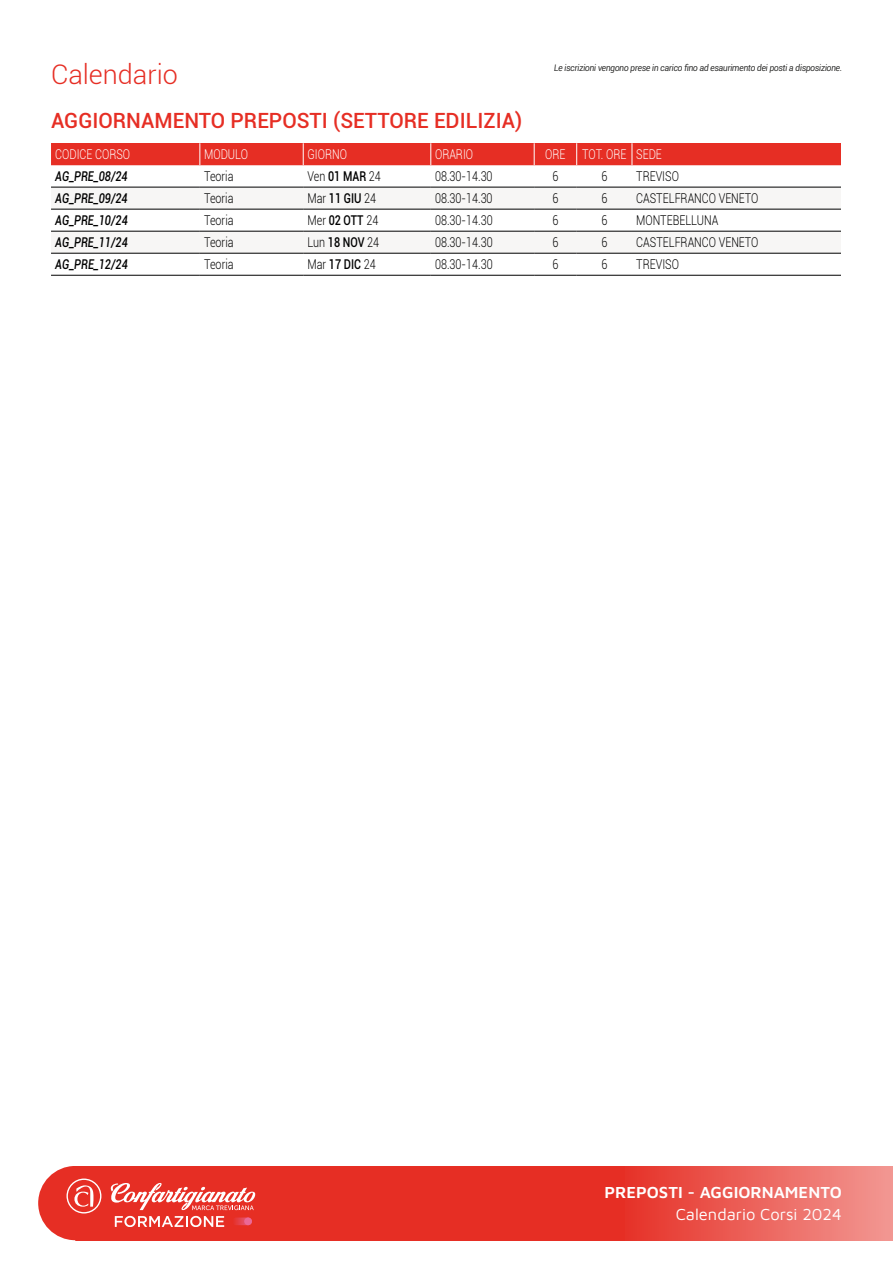
<style>
.page{position:relative;width:893px;height:1263px;background:#fff}
.page>*{position:absolute;margin:0;border:0;box-sizing:border-box;transform-origin:0 0}
.t1{font:300 27px "Roboto";color:#e62e24}
.t2{font:500 21px "Roboto";color:#e62e24}
.t3{font:600 16.5px "Maven Pro";color:#fff}
.t4{font:16.5px "Maven Pro";color:#fff}
.t5{font:300 13.5px "Roboto";color:#000;scale:.8 1}
.t6{font:italic 500 13.5px "Roboto";color:#000;scale:.8 1}
.t7{font:300 13.5px "Roboto";color:#fff;scale:.8 1}
.t8{font:italic 300 9px "Roboto";color:#3c3c3b;scale:.9 1}
.s1{font-weight:500}
</style>
<div class="page">
<svg style="left:51px;top:208px;width:790px;height:45px;fill:#f7f6f5"></svg>
<div style="left:51px;top:143px;width:790px;height:22px;background:#e62e24"></div>
<hr style="left:51px;top:187px;width:149px;height:1px;background:#000">
<hr style="left:200px;top:187px;width:103px;height:1px;background:#000">
<hr style="left:303px;top:187px;width:128px;height:1px;background:#000">
<hr style="left:431px;top:187px;width:103px;height:1px;background:#000">
<hr style="left:534px;top:187px;width:43px;height:1px;background:#000">
<hr style="left:577px;top:187px;width:55px;height:1px;background:#000">
<hr style="left:632px;top:187px;width:213px;height:1px;background:#000">
<hr style="left:51px;top:209px;width:149px;height:1px;background:#000">
<hr style="left:200px;top:209px;width:103px;height:1px;background:#000">
<hr style="left:303px;top:209px;width:128px;height:1px;background:#000">
<hr style="left:431px;top:209px;width:103px;height:1px;background:#000">
<hr style="left:534px;top:209px;width:43px;height:1px;background:#000">
<hr style="left:577px;top:209px;width:55px;height:1px;background:#000">
<hr style="left:632px;top:209px;width:213px;height:1px;background:#000">
<hr style="left:51px;top:231px;width:149px;height:1px;background:#000">
<hr style="left:200px;top:231px;width:103px;height:1px;background:#000">
<hr style="left:303px;top:231px;width:128px;height:1px;background:#000">
<hr style="left:431px;top:231px;width:103px;height:1px;background:#000">
<hr style="left:534px;top:231px;width:43px;height:1px;background:#000">
<hr style="left:577px;top:231px;width:55px;height:1px;background:#000">
<hr style="left:632px;top:231px;width:213px;height:1px;background:#000">
<hr style="left:51px;top:253px;width:149px;height:1px;background:#000">
<hr style="left:200px;top:253px;width:103px;height:1px;background:#000">
<hr style="left:303px;top:253px;width:128px;height:1px;background:#000">
<hr style="left:431px;top:253px;width:103px;height:1px;background:#000">
<hr style="left:534px;top:253px;width:43px;height:1px;background:#000">
<hr style="left:577px;top:253px;width:55px;height:1px;background:#000">
<hr style="left:632px;top:253px;width:213px;height:1px;background:#000">
<hr style="left:51px;top:275px;width:149px;height:1px;background:#000">
<hr style="left:200px;top:275px;width:103px;height:1px;background:#000">
<hr style="left:303px;top:275px;width:128px;height:1px;background:#000">
<hr style="left:431px;top:275px;width:103px;height:1px;background:#000">
<hr style="left:534px;top:275px;width:43px;height:1px;background:#000">
<hr style="left:577px;top:275px;width:55px;height:1px;background:#000">
<hr style="left:632px;top:275px;width:213px;height:1px;background:#000">
<div style="left:0;top:1166px;width:893px;height:74px;background:#e62e24"></div>
<svg style="left:625px;top:1166px;width:268px;height:75px;background:#ec645d"></svg>
<svg style="left:115px;top:1216px;width:109px;height:11px"></svg>
<svg style="left:0;top:1166px;width:101px;height:75px"></svg>
<svg style="left:110px;top:1183px;width:145px;height:27px"></svg>
<svg style="left:232px;top:1217px;width:20px;height:8px"></svg>
<div style="left:244px;top:1217px;width:8px;height:8px;background:#eb6897;border-radius:50%"></div>
<h1 class="t1" style="left:51px;top:56px;width:128px">Calendario</h1>
<h2 class="t2" style="left:51px;top:105px;width:473px">AGGIORNAMENTO PREPOSTI (SETTORE EDILIZIA)</h2>
<p class="t8" style="left:554px;top:61px;width:321px">Le iscrizioni vengono prese in carico fino ad esaurimento dei posti a disposizione.</p>
<p class="t7" style="left:55px;top:145px;width:95px">CODICE CORSO</p>
<p class="t7" style="left:204px;top:145px;width:56px">MODULO</p>
<p class="t7" style="left:307px;top:145px;width:51px">GIORNO</p>
<p class="t7" style="left:435px;top:145px;width:49px">ORARIO</p>
<p class="t7" style="left:545px;top:145px;width:147px">ORE TOT. ORE SEDE</p>
<p class="t6" style="left:55px;top:167px;width:92px">AG_PRE_08/24</p>
<p class="t5" style="left:204px;top:167px;width:38px">Teoria</p>
<p class="t5" style="left:307px;top:167px;width:93px">Ven <span class="s1">01 MAR</span> 24</p>
<p class="t5" style="left:435px;top:167px;width:73px">08.30-14.30</p>
<p class="t5" style="left:552px;top:167px;width:9px">6</p>
<p class="t5" style="left:601px;top:167px;width:9px">6</p>
<p class="t5" style="left:636px;top:167px;width:55px">TREVISO</p>
<p class="t6" style="left:55px;top:189px;width:92px">AG_PRE_09/24</p>
<p class="t5" style="left:204px;top:189px;width:38px">Teoria</p>
<p class="t5" style="left:307px;top:189px;width:87px">Mar <span class="s1">11 GIU</span> 24</p>
<p class="t5" style="left:435px;top:189px;width:73px">08.30-14.30</p>
<p class="t5" style="left:552px;top:189px;width:9px">6</p>
<p class="t5" style="left:601px;top:189px;width:9px">6</p>
<p class="t5" style="left:636px;top:189px;width:154px">CASTELFRANCO VENETO</p>
<p class="t6" style="left:55px;top:211px;width:92px">AG_PRE_10/24</p>
<p class="t5" style="left:204px;top:211px;width:38px">Teoria</p>
<p class="t5" style="left:307px;top:211px;width:90px">Mer <span class="s1">02 OTT</span> 24</p>
<p class="t5" style="left:435px;top:211px;width:73px">08.30-14.30</p>
<p class="t5" style="left:552px;top:211px;width:9px">6</p>
<p class="t5" style="left:601px;top:211px;width:9px">6</p>
<p class="t5" style="left:636px;top:211px;width:104px">MONTEBELLUNA</p>
<p class="t6" style="left:55px;top:233px;width:92px">AG_PRE_11/24</p>
<p class="t5" style="left:204px;top:233px;width:38px">Teoria</p>
<p class="t5" style="left:307px;top:233px;width:91px">Lun <span class="s1">18 NOV</span> 24</p>
<p class="t5" style="left:435px;top:233px;width:73px">08.30-14.30</p>
<p class="t5" style="left:552px;top:233px;width:9px">6</p>
<p class="t5" style="left:601px;top:233px;width:9px">6</p>
<p class="t5" style="left:636px;top:233px;width:154px">CASTELFRANCO VENETO</p>
<p class="t6" style="left:55px;top:255px;width:92px">AG_PRE_12/24</p>
<p class="t5" style="left:204px;top:255px;width:38px">Teoria</p>
<p class="t5" style="left:308px;top:255px;width:87px">Mar <span class="s1">17 DIC</span> 24</p>
<p class="t5" style="left:435px;top:255px;width:73px">08.30-14.30</p>
<p class="t5" style="left:552px;top:255px;width:9px">6</p>
<p class="t5" style="left:601px;top:255px;width:9px">6</p>
<p class="t5" style="left:636px;top:255px;width:55px">TREVISO</p>
<p class="t3" style="left:604px;top:1181px;width:239px">PREPOSTI - AGGIORNAMENTO</p>
<p class="t4" style="left:676px;top:1203px;width:168px">Calendario Corsi 2024</p>
</div>
